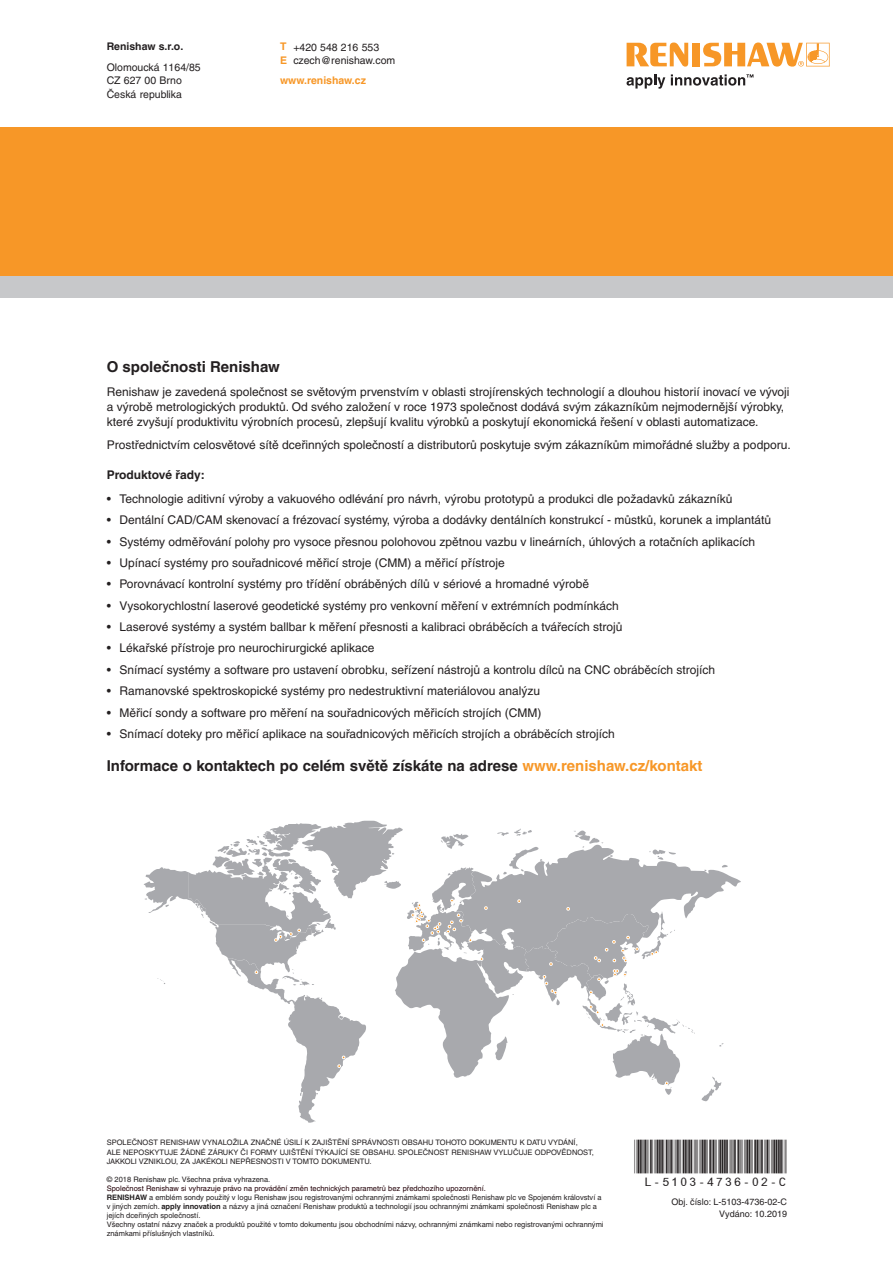
<style>
.page{position:relative;width:893px;height:1263px;background:#fff}
.page>*{position:absolute;margin:0;border:0;box-sizing:border-box;transform-origin:0 0}
.t1{font:48px "MBH16 B";color:#231f20}
.t2{font:700 15px "Helvetica LT Pro";color:#231f20}
.t3{font:12px/15px "Helvetica CE";color:#231f20}
.t4{font:700 12px "Helvetica CE";color:#231f20}
.t5{font:10.5px "Helvetica CE";color:#231f20}
.t6{font:700 10.5px "Helvetica LT Pro";color:#f79727}
.t7{font:700 10.5px "Helvetica LT Pro";color:#231f20}
.t8{font:9px "Helvetica CE";color:#231f20}
.t9{font:9px "Helvetica LT Pro";color:#231f20}
.t10{font:7.5px/9px "Helvetica CE";color:#231f20}
.t11{font:7.5px/9px "Helvetica CE";color:#230008}
.s1{color:#f79727}
.s2{color:#231f20}
.s3{font-family:"Helvetica LT Pro";font-weight:700}
</style>
<div class="page">
<div style="left:0;top:128px;width:893px;height:148px;background:#f79727"></div>
<div style="left:0;top:276px;width:893px;height:22px;background:#c7c8ca"></div>
<svg style="left:627px;top:75px;width:38px;height:14px"></svg>
<svg style="left:627px;top:43px;width:61px;height:24px"></svg>
<div style="left:692px;top:43px;width:8px;height:23px;background:#f79727"></div>
<svg style="left:703px;top:43px;width:127px;height:24px"></svg>
<svg style="left:671px;top:74px;width:82px;height:12px"></svg>
<svg style="left:144px;top:821px;width:597px;height:302px"></svg>
<p class="t7" style="left:107px;top:40px;width:78px">Renishaw s.r.o.</p>
<p class="t5" style="left:107px;top:61px;width:96px">Olomoucká 1164/85</p>
<p class="t5" style="left:107px;top:75px;width:77px">CZ 627 00 Brno</p>
<p class="t5" style="left:107px;top:88px;width:77px">Česká republika</p>
<p class="t6" style="left:280px;top:40px;width:8px">T</p>
<p class="t5" style="left:293px;top:41px;width:87px">+420 548 216 553</p>
<p class="t6" style="left:280px;top:54px;width:9px">E</p>
<p class="t5" style="left:293px;top:55px;width:103px">czech@renishaw.com</p>
<p class="t6" style="left:280px;top:74px;width:87px">www.renishaw.cz</p>
<p class="t2" style="left:107px;top:358px;width:175px">O společnosti Renishaw</p>
<p class="t3" style="left:107px;top:384px;width:684px">Renishaw je zavedená společnost se světovým prvenstvím v oblasti strojírenských technologií a dlouhou historií inovací ve vývoji a výrobě metrologických produktů. Od svého založení v roce 1973 společnost dodává svým zákazníkům nejmodernější výrobky, které zvyšují produktivitu výrobních procesů, zlepšují kvalitu výrobků a poskytují ekonomická řešení v oblasti automatizace.</p>
<p class="t3" style="left:107px;top:438px;width:686px">Prostřednictvím celosvětové sítě dceřinných společností a distributorů poskytuje svým zákazníkům mimořádné služby a podporu.</p>
<p class="t4" style="left:107px;top:468px;width:100px">Produktové řady:</p>
<p class="t3" style="left:107px;top:491px;width:627px">• Technologie aditivní výroby a vakuového odlévání pro návrh, výrobu prototypů a produkci dle požadavků zákazníků</p>
<p class="t3" style="left:107px;top:512px;width:666px">• Dentální CAD/CAM skenovací a frézovací systémy, výroba a dodávky dentálních konstrukcí - můstků, korunek a implantátů</p>
<p class="t3" style="left:107px;top:534px;width:650px">• Systémy odměřování polohy pro vysoce přesnou polohovou zpětnou vazbu v lineárních, úhlových a rotačních aplikacích</p>
<p class="t3" style="left:107px;top:555px;width:399px">• Upínací systémy pro souřadnicové měřicí stroje (CMM) a měřicí přístroje</p>
<p class="t3" style="left:107px;top:577px;width:484px">• Porovnávací kontrolní systémy pro třídění obráběných dílů v sériové a hromadné výrobě</p>
<p class="t3" style="left:107px;top:598px;width:514px">• Vysokorychlostní laserové geodetické systémy pro venkovní měření v extrémních podmínkách</p>
<p class="t3" style="left:107px;top:619px;width:517px">• Laserové systémy a systém ballbar k měření přesnosti a kalibraci obráběcích a tvářecích strojů</p>
<p class="t3" style="left:107px;top:641px;width:269px">• Lékařské přístroje pro neurochirurgické aplikace</p>
<p class="t3" style="left:107px;top:662px;width:610px">• Snímací systémy a software pro ustavení obrobku, seřízení nástrojů a kontrolu dílců na CNC obráběcích strojích</p>
<p class="t3" style="left:107px;top:683px;width:435px">• Ramanovské spektroskopické systémy pro nedestruktivní materiálovou analýzu</p>
<p class="t3" style="left:107px;top:705px;width:436px">• Měřicí sondy a software pro měření na souřadnicových měřicích strojích (CMM)</p>
<p class="t3" style="left:107px;top:726px;width:510px">• Snímací doteky pro měřicí aplikace na souřadnicových měřicích strojích a obráběcích strojích</p>
<p class="t2" style="left:107px;top:756px;width:597px">Informace o kontaktech po celém světě získáte na adrese <span class="s1">www.renishaw.cz/kontakt</span></p>
<p class="t10" style="left:107px;top:1138px;width:489px">SPOLEČNOST RENISHAW VYNALOŽILA ZNAČNÉ ÚSILÍ K ZAJIŠTĚNÍ SPRÁVNOSTI OBSAHU TOHOTO DOKUMENTU K DATU VYDÁNÍ,<br>ALE NEPOSKYTUJE ŽÁDNÉ ZÁRUKY ČI FORMY UJIŠTĚNÍ TÝKAJÍCÍ SE OBSAHU. SPOLEČNOST RENISHAW VYLUČUJE ODPOVĚDNOST,<br>JAKKOLI VZNIKLOU, ZA JAKÉKOLI NEPŘESNOSTI V TOMTO DOKUMENTU.</p>
<p class="t11" style="left:107px;top:1174px;width:381px"><span class="s2">© 2018 Renishaw plc. Všechna práva vyhrazena.<br></span>Společnost Renishaw si vyhrazuje právo na provádění změn technických parametrů bez předchozího upozornění.</p>
<p class="t10" style="left:107px;top:1192px;width:496px"><span class="s3">RENISHAW</span> a emblém sondy použitý v logu Renishaw jsou registrovanými ochrannými známkami společnosti Renishaw plc ve Spojeném království a v jiných zemích. <span class="s3">apply innovation</span> a názvy a jiná označení Renishaw produktů a technologií jsou ochrannými známkami společnosti Renishaw plc a jejích dceřiných společností.</p>
<p class="t10" style="left:107px;top:1219px;width:498px">Všechny ostatní názvy značek a produktů použité v tomto dokumentu jsou obchodními názvy, ochrannými známkami nebo registrovanými ochrannými známkami příslušných vlastníků.</p>
<p class="t1" style="left:634px;top:1141px;width:154px">*L-5103-4736-02-C</p>
<p class="t8" style="left:671px;top:1197px;width:117px">Obj. číslo: L-5103-4736-02-C</p>
<p class="t9" style="left:719px;top:1209px;width:69px">Vydáno: 10.2019</p>
</div>
